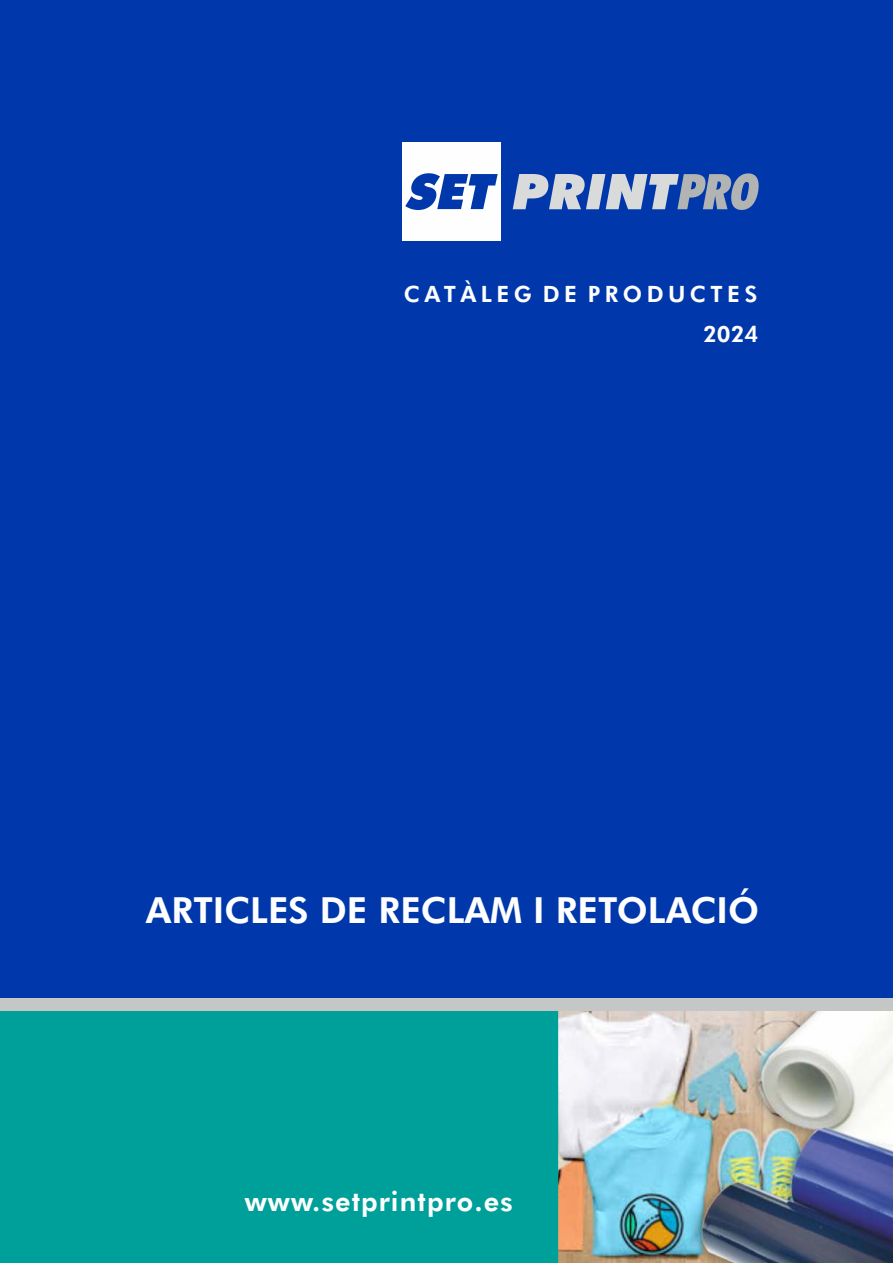
<style>
.page{position:relative;width:893px;height:1263px;background:#fff}
.page>*{position:absolute;margin:0;border:0;box-sizing:border-box;transform-origin:0 0}
.t1{font:800 36px "Futura BT";color:#fefefe}
.t2{font:800 27px "Futura BT";letter-spacing:.04em;color:#fefefe}
.t3{font:800 22.5px/39.8px "Futura BT";letter-spacing:.2em;color:#fefefe;text-align:right}
</style>
<div class="page">
<img style="left:558px;top:1010px;width:335px;height:253px">
<div style="left:0;top:0;width:893px;height:998px;background:#0038ac"></div>
<div style="left:0;top:1010px;width:558px;height:253px;background:#00a09a"></div>
<div style="left:0;top:998px;width:893px;height:12px;background:#c5c6c6"></div>
<div style="left:402px;top:142px;width:99px;height:99px;background:#fefefe"></div>
<svg style="left:405px;top:173px;width:93px;height:37px"></svg>
<svg style="left:513px;top:173px;width:246px;height:37px"></svg>
<p class="t3" style="left:404px;top:276px;width:356px">CATÀLEG DE PRODUCTES<br>2024</p>
<p class="t1" style="left:146px;top:896px;width:615px">ARTICLES DE RECLAM I RETOLACIÓ</p>
<p class="t2" style="left:245px;top:1191px;width:269px">www.setprintpro.es</p>
</div>
